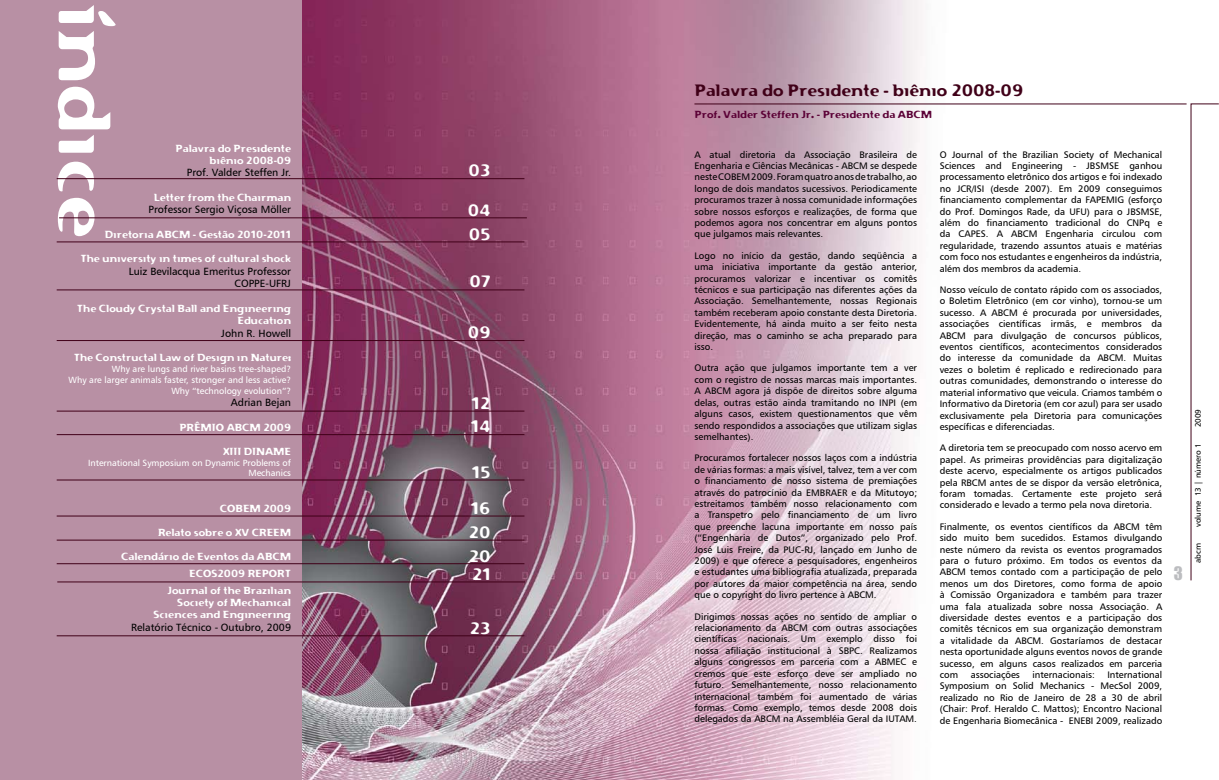
<style>
.page{position:relative;width:1219px;height:780px;background:#fff}
.page>*{position:absolute;margin:0;border:0;box-sizing:border-box;transform-origin:0 0}
.t1{font:72px "Flexure";color:#fff}
.t2{font:17px "Impact";color:#bcbdc0}
.t3{font:16px "Flexure";color:#400018}
.t4{font:16px/23.8px "Flexure";color:#fff}
.t5{font:10.5px/12.6px "Humanist 777 BT Roman B";color:#000;text-align:right}
.t6{font:10px/12px "Flexure";color:#fff;text-align:right}
.t7{font:10px "Flexure";color:#5c0237}
.t8{font:9.5px/11.4px "Humanist 777 BT Roman B";color:#000;text-align:justify}
.t9{font:9px/10.8px "Humanist 777 BT Roman B";color:#fff;text-align:right}
.t10{font:8px "Humanist 777 BT Roman B";color:#000}
</style>
<div class="page">
<svg style="left:1190px;top:103px;width:29px;height:478px"></svg>
<img style="left:302px;top:0;width:664px;height:780px">
<div style="left:0;top:0;width:302px;height:780px;background:#b890a4"></div>
<hr style="left:694px;top:104px;width:492px;height:1px;background:#400018">
<hr style="left:57px;top:178px;width:467px;height:1px;background:#400018">
<hr style="left:59px;top:217px;width:468px;height:1px;background:#400018">
<hr style="left:57px;top:242px;width:467px;height:1px;background:#400018">
<hr style="left:57px;top:289px;width:467px;height:1px;background:#400018">
<hr style="left:57px;top:340px;width:467px;height:1px;background:#400018">
<hr style="left:57px;top:411px;width:467px;height:1px;background:#400018">
<hr style="left:57px;top:434px;width:467px;height:1px;background:#400018">
<hr style="left:57px;top:479px;width:467px;height:1px;background:#400018">
<hr style="left:57px;top:515px;width:467px;height:1px;background:#400018">
<hr style="left:57px;top:540px;width:467px;height:1px;background:#400018">
<hr style="left:57px;top:563px;width:467px;height:1px;background:#400018">
<hr style="left:57px;top:635px;width:467px;height:1px;background:#400018">
<hr style="left:57px;top:581px;width:468px;height:1px;background:#400018">
<h1 class="t1" style="left:129px;top:3px;width:236px;rotate:90deg">indice</h1>
<p class="t6" style="left:176px;top:142px;width:117px">Palavra do Presidente biênio 2008-09</p>
<p class="t5" style="left:187px;top:166px;width:106px">Prof. Valder Steffen Jr.</p>
<p class="t6" style="left:154px;top:191px;width:139px">Letter from the Chairman</p>
<p class="t5" style="left:148px;top:203px;width:144px">Professor Sergio Viçosa Möller</p>
<p class="t6" style="left:105px;top:228px;width:188px">Diretoria ABCM - Gestão 2010-2011</p>
<p class="t6" style="left:81px;top:252px;width:212px">The university in times of cultural shock</p>
<p class="t5" style="left:129px;top:264px;width:164px">Luiz Bevilacqua Emeritus Professor<br>COPPE-UFRJ</p>
<p class="t6" style="left:77px;top:302px;width:216px">The Cloudy Crystal Ball and Engineering<br>Education</p>
<p class="t5" style="left:221px;top:326px;width:71px">John R. Howell</p>
<p class="t6" style="left:74px;top:351px;width:219px">The Constructal Law of Design in Nature:</p>
<p class="t9" style="left:69px;top:363px;width:224px">Why are lungs and river basins tree-shaped?<br>Why are larger animals faster, stronger and less active?<br>Why “technology evolution”?</p>
<p class="t5" style="left:231px;top:396px;width:62px">Adrian Bejan</p>
<p class="t6" style="left:179px;top:421px;width:113px">PRÊMIO ABCM 2009</p>
<p class="t6" style="left:223px;top:445px;width:70px">XIII DINAME</p>
<p class="t9" style="left:88px;top:457px;width:205px">International Symposium on Dynamic Problems of<br>Mechanics</p>
<p class="t6" style="left:220px;top:503px;width:73px">COBEM 2009</p>
<p class="t6" style="left:158px;top:527px;width:135px">Relato sobre o XV CREEM</p>
<p class="t6" style="left:121px;top:548px;width:171px;line-height:17px">Calendário de Eventos da ABCM<br>ECOS2009 REPORT<br>Journal of the Brazilian</p>
<p class="t6" style="left:153px;top:597px;width:139px">Society of Mechanical<br>Sciences and Engineering</p>
<p class="t5" style="left:131px;top:621px;width:161px">Relatório Técnico - Outubro, 2009</p>
<h3 class="t4" style="left:469px;top:159px;width:23px">03</h3>
<h3 class="t4" style="left:468px;top:198px;width:24px">04<br>05</h3>
<h3 class="t4" style="left:469px;top:269px;width:23px">07</h3>
<h3 class="t4" style="left:468px;top:321px;width:24px">09</h3>
<h3 class="t4" style="left:471px;top:391px;width:21px;line-height:23.5px">12<br>14</h3>
<h3 class="t4" style="left:472px;top:460px;width:20px">15</h3>
<h3 class="t4" style="left:469px;top:496px;width:23px;text-align:justify">16<br>20<br>20</h3>
<h3 class="t4" style="left:472px;top:562px;width:20px">21</h3>
<h3 class="t4" style="left:470px;top:616px;width:22px">23</h3>
<h3 class="t3" style="left:694px;top:80px;width:330px">Palavra do Presidente - biênio 2008-09</h3>
<p class="t7" style="left:694px;top:108px;width:239px">Prof. Valder Steffen Jr. - Presidente da ABCM</p>
<p class="t8" style="left:694px;top:148px;width:224px">A atual diretoria da Associação Brasileira de Engenharia e Ciências Mecânicas - ABCM se despede neste COBEM 2009. Foram quatro anos de trabalho, ao longo de dois mandatos sucessivos. Periodicamente procuramos trazer à nossa comunidade informações sobre nossos esforços e realizações, de forma que podemos agora nos concentrar em alguns pontos que julgamos mais relevantes.</p>
<p class="t8" style="left:694px;top:249px;width:224px">Logo no início da gestão, dando seqüência a uma iniciativa importante da gestão anterior, procuramos valorizar e incentivar os comitês técnicos e sua participação nas diferentes ações da Associação. Semelhantemente, nossas Regionais também receberam apoio constante desta Diretoria.<br>Evidentemente, há ainda muito a ser feito nesta direção, mas o caminho se acha preparado para isso.</p>
<p class="t8" style="left:694px;top:362px;width:224px">Outra ação que julgamos importante tem a ver com o registro de nossas marcas mais importantes.<br>A ABCM agora já dispõe de direitos sobre alguma delas, outras estão ainda tramitando no INPI (em alguns casos, existem questionamentos que vêm sendo respondidos a associações que utilizam siglas semelhantes).</p>
<p class="t8" style="left:694px;top:452px;width:224px">Procuramos fortalecer nossos laços com a indústria de várias formas: a mais visível, talvez, tem a ver com o financiamento de nosso sistema de premiações através do patrocínio da EMBRAER e da Mitutoyo; estreitamos também nosso relacionamento com a Transpetro pelo financiamento de um livro que preenche lacuna importante em nosso país (“Engenharia de Dutos”, organizado pelo Prof.<br>José Luis Freire, da PUC-RJ, lançado em Junho de 2009) e que oferece a pesquisadores, engenheiros e estudantes uma bibliografia atualizada, preparada por autores da maior competência na área, sendo que o copyright do livro pertence à ABCM.</p>
<p class="t8" style="left:694px;top:610px;width:224px">Dirigimos nossas ações no sentido de ampliar o relacionamento da ABCM com outras associações científicas nacionais. Um exemplo disso foi nossa afiliação institucional à SBPC. Realizamos alguns congressos em parceria com a ABMEC e cremos que este esforço deve ser ampliado no futuro. Semelhantemente, nosso relacionamento internacional também foi aumentado de várias formas. Como exemplo, temos desde 2008 dois delegados da ABCM na Assembléia Geral da IUTAM.</p>
<p class="t8" style="left:940px;top:148px;width:224px">O Journal of the Brazilian Society of Mechanical Sciences and Engineering - JBSMSE ganhou processamento eletrônico dos artigos e foi indexado no JCR/ISI (desde 2007). Em 2009 conseguimos financiamento complementar da FAPEMIG (esforço do Prof. Domingos Rade, da UFU) para o JBSMSE, além do financiamento tradicional do CNPq e da CAPES. A ABCM Engenharia circulou com regularidade, trazendo assuntos atuais e matérias com foco nos estudantes e engenheiros da indústria, além dos membros da academia.</p>
<p class="t8" style="left:940px;top:284px;width:224px">Nosso veículo de contato rápido com os associados, o Boletim Eletrônico (em cor vinho), tornou-se um sucesso. A ABCM é procurada por universidades, associações científicas irmãs, e membros da ABCM para divulgação de concursos públicos, eventos científicos, acontecimentos considerados do interesse da comunidade da ABCM. Muitas vezes o boletim é replicado e redirecionado para outras comunidades, demonstrando o interesse do material informativo que veicula. Criamos também o Informativo da Diretoria (em cor azul) para ser usado exclusivamente pela Diretoria para comunicações específicas e diferenciadas.</p>
<p class="t8" style="left:940px;top:442px;width:224px">A diretoria tem se preocupado com nosso acervo em papel. As primeiras providências para digitalização deste acervo, especialmente os artigos publicados pela RBCM antes de se dispor da versão eletrônica, foram tomadas. Certamente este projeto será considerado e levado a termo pela nova diretoria.</p>
<p class="t8" style="left:940px;top:520px;width:224px">Finalmente, os eventos científicos da ABCM têm sido muito bem sucedidos. Estamos divulgando neste número da revista os eventos programados para o futuro próximo. Em todos os eventos da ABCM temos contado com a participação de pelo menos um dos Diretores, como forma de apoio à Comissão Organizadora e também para trazer uma fala atualizada sobre nossa Associação. A diversidade destes eventos e a participação dos comitês técnicos em sua organização demonstram a vitalidade da ABCM. Gostaríamos de destacar nesta oportunidade alguns eventos novos de grande sucesso, em alguns casos realizados em parceria com</p>
<p class="t8" style="left:940px;top:668px;width:224px;text-indent:168px">International Symposium on Solid Mechanics - MecSol 2009, realizado no Rio de Janeiro de 28 a 30 de abril (Chair: Prof. Heraldo C. Mattos); Encontro Nacional de Engenharia Biomecânica - ENEBI 2009, realizado</p>
<p class="t8" style="left:971px;top:668px;width:51px">associações</p>
<p class="t8" style="left:1032px;top:668px;width:64px">internacionais:</p>
<h2 class="t2" style="left:1174px;top:560px;width:11px">3</h2>
<p class="t10" style="left:1193px;top:427px;width:20px;rotate:-90deg">2009</p>
<p class="t10" style="left:1193px;top:527px;width:85px;rotate:-90deg">volume 13 | número 1</p>
<p class="t10" style="left:1193px;top:563px;width:21px;rotate:-90deg">abcm</p>
</div>
